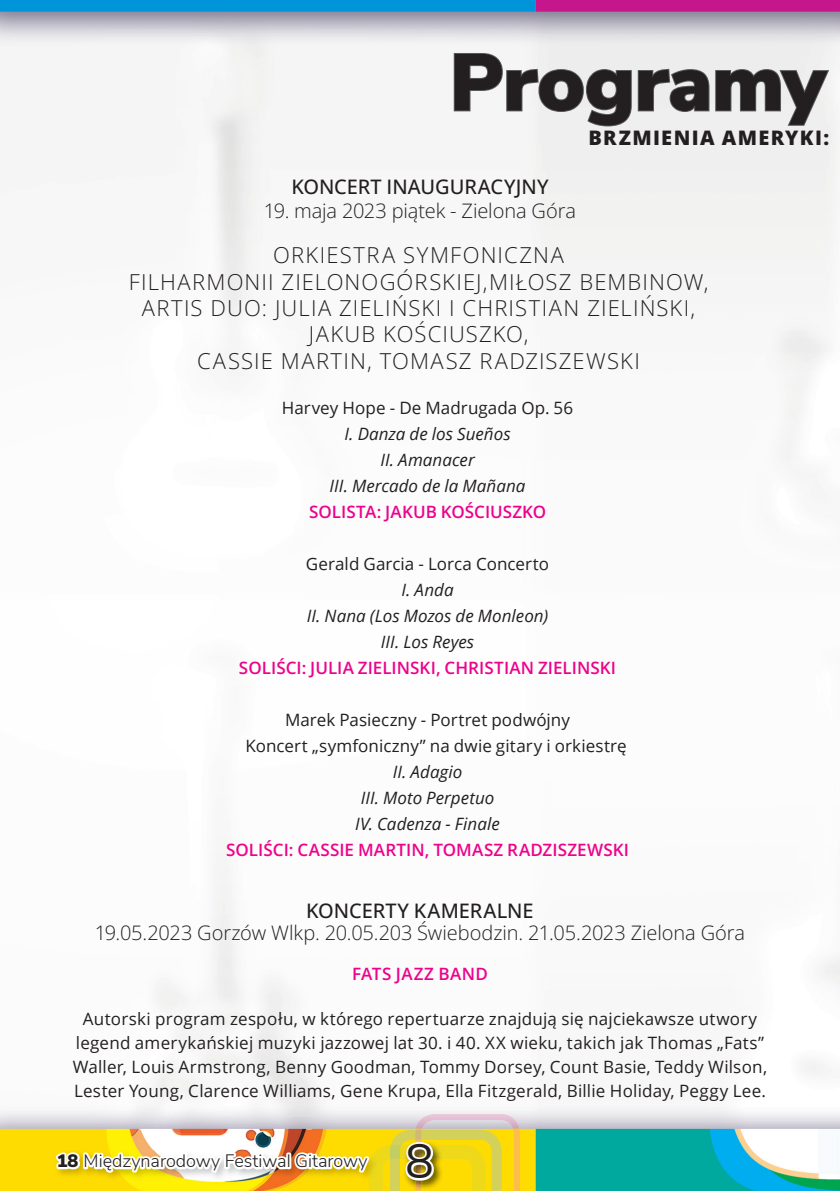
<style>
.page{position:relative;width:840px;height:1191px;background:#fff}
.page>*{position:absolute;margin:0;border:0;box-sizing:border-box;transform-origin:0 0}
.t1{font:900 80px "Nunito Sans";letter-spacing:-.005em;color:#231f20}
.t2{font:48px "Nunito Sans";color:#231f20}
.t3{font:300 22px/26.4px "Open Sans";letter-spacing:.05em;color:#231f20;text-align:center}
.t4{font:300 20px "Open Sans";letter-spacing:-.005em;color:#231f20}
.t5{font:500 20px "Open Sans";letter-spacing:-.005em;color:#231f20}
.t6{font:800 20px "Open Sans";letter-spacing:.07em;color:#231f20}
.t7{font:300 18px "Nunito Sans";color:#231f20}
.t8{font:17px/24px "Open Sans";letter-spacing:.01em;color:#231f20}
.t9{font:italic 17px/26px "Open Sans";color:#231f20;text-align:center}
.t10{font:600 17px "Open Sans";letter-spacing:.005em;color:#ed028c}
.t11{font:600 17px "Open Sans";letter-spacing:.03em;color:#ed028c}
.s1{font-weight:900}
</style>
<div class="page">
<img style="left:0;top:0;width:839px;height:1191px">
<img style="left:54px;top:1172px;width:314px;height:9px">
<svg style="left:53px;top:1149px;width:316px;height:23px"></svg>
<img style="left:369px;top:1144px;width:21px;height:47px">
<img style="left:368px;top:1150px;width:11px;height:31px">
<img style="left:415px;top:1114px;width:104px;height:77px">
<img style="left:390px;top:1129px;width:111px;height:62px">
<img style="left:390px;top:1144px;width:11px;height:15px">
<img style="left:403px;top:1141px;width:40px;height:49px">
<img style="left:436px;top:1144px;width:7px;height:14px">
<img style="left:415px;top:1183px;width:6px;height:7px">
<svg style="left:402px;top:1129px;width:34px;height:54px"></svg>
<svg style="left:452px;top:52px;width:378px;height:75px"></svg>
<h1 class="t1" style="left:449px;top:24px;width:377px">Programy</h1>
<p class="t5" style="left:291px;top:173px;width:258px">KONCERT INAUGURACYJNY</p>
<p class="t4" style="left:264px;top:197px;width:313px">19. maja 2023 piątek - Zielona Góra</p>
<p class="t6" style="left:588px;top:124px;width:242px">BRZMIENIA AMERYKI:</p>
<p class="t3" style="left:129px;top:241px;width:581px">ORKIESTRA SYMFONICZNA<br>FILHARMONII ZIELONOGÓRSKIEJ,MIŁOSZ BEMBINOW, ARTIS DUO: JULIA ZIELIŃSKI I CHRISTIAN ZIELIŃSKI, JAKUB KOŚCIUSZKO,<br>CASSIE MARTIN, TOMASZ RADZISZEWSKI</p>
<p class="t8" style="left:282px;top:395px;width:293px">Harvey Hope - De Madrugada Op. 56</p>
<p class="t9" style="left:329px;top:420px;width:197px">I. Danza de los Sueños<br>II. Amanacer<br>III. Mercado de la Mañana</p>
<p class="t10" style="left:309px;top:500px;width:238px">SOLISTA: JAKUB KOŚCIUSZKO</p>
<p class="t8" style="left:306px;top:551px;width:244px">Gerald Garcia - Lorca Concerto</p>
<p class="t9" style="left:306px;top:576px;width:243px">I. Anda<br>II. Nana (Los Mozos de Monleon)<br>III. Los Reyes</p>
<p class="t10" style="left:239px;top:656px;width:378px">SOLIŚCI: JULIA ZIELINSKI, CHRISTIAN ZIELINSKI</p>
<p class="t8" style="left:245px;top:706px;width:382px;line-height:26px;text-indent:40px">Marek Pasieczny - Portret podwójny<br>Koncert „symfoniczny” na dwie gitary i orkiestrę</p>
<p class="t9" style="left:355px;top:758px;width:146px">II. Adagio<br>III. Moto Perpetuo<br>IV. Cadenza - Finale</p>
<p class="t10" style="left:226px;top:838px;width:404px">SOLIŚCI: CASSIE MARTIN, TOMASZ RADZISZEWSKI</p>
<p class="t5" style="left:306px;top:896px;width:229px">KONCERTY KAMERALNE</p>
<p class="t4" style="left:95px;top:918px;width:651px">19.05.2023 Gorzów Wlkp. 20.05.203 Świebodzin. 21.05.2023 Zielona Góra</p>
<p class="t11" style="left:352px;top:962px;width:137px">FATS JAZZ BAND</p>
<p class="t8" style="left:73px;top:1006px;width:695px;text-align:center">Autorski program zespołu, w którego repertuarze znajdują się najciekawsze utwory legend amerykańskiej muzyki jazzowej lat 30. i 40. XX wieku, takich jak Thomas „Fats” Waller, Louis Armstrong, Benny Goodman, Tommy Dorsey, Count Basie, Teddy Wilson, Lester Young, Clarence Williams, Gene Krupa, Ella Fitzgerald, Billie Holiday, Peggy Lee.</p>
<p class="t7" style="left:57px;top:1147px;width:312px"><span class="s1">18</span> Międzynarodowy Festiwal Gitarowy</p>
<h2 class="t2" style="left:405px;top:1126px;width:30px">8</h2>
</div>
